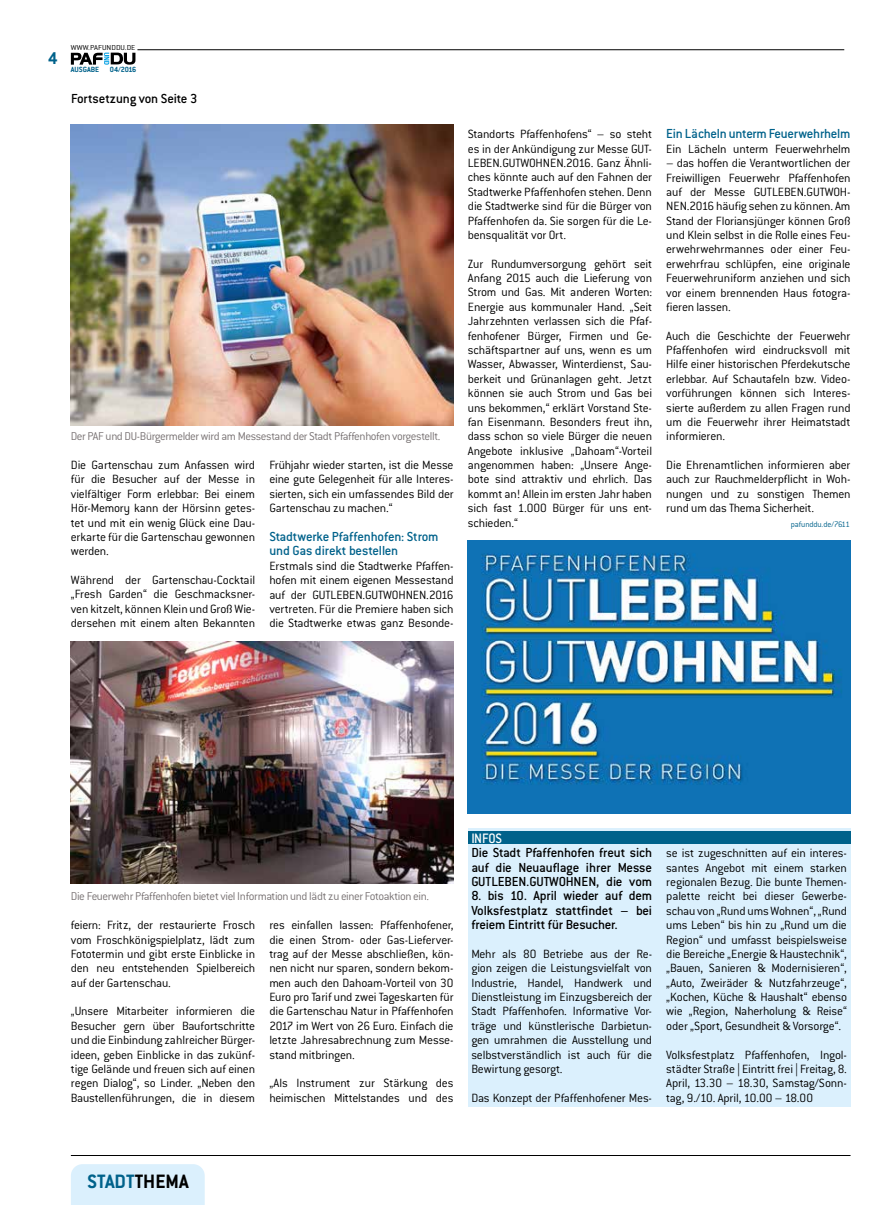
<style>
.page{position:relative;width:886px;height:1205px;background:#fff}
.page>*{position:absolute;margin:0;border:0;box-sizing:border-box;transform-origin:0 0}
.t1{font:700 21.25px "Conduit ITC Std";color:#00628b}
.t2{font:700 18.75px "Conduit ITC Std";color:#00628b}
.t3{font:500 15px "Conduit ITC Std";letter-spacing:-.015em;color:#fff;scale:.95 1}
.t4{font:500 14.38px/14.4px "Conduit ITC Std";letter-spacing:-.01em;color:#000;text-align:justify}
.t5{font:500 14.38px/14.4px "Conduit ITC Std";letter-spacing:-.015em;color:#00628b}
.t6{font:300 13.12px/14.4px "Conduit ITC Std";letter-spacing:-.015em;color:#000;text-align:justify}
.t7{font:300 12.5px "Conduit ITC Std";letter-spacing:-.035em;color:#797374}
.t8{font:300 8.75px "Conduit ITC Std";letter-spacing:-.015em;color:#00628b}
.t9{font:700 8.25px "Conduit ITC Std";letter-spacing:-.005em;color:#00628b}
.t10{font:300 7.88px "Conduit ITC Std";letter-spacing:.01em;color:#000;scale:1.1 1}
.s1{color:#000}
</style>
<div class="page">
<div style="left:71px;top:1164px;width:134px;height:41px;background:#dbf0fd"></div>
<hr style="left:137px;top:50px;width:707px;height:1px;background:#000">
<hr style="left:71px;top:1155px;width:779px;height:1px;background:#000">
<svg style="left:71px;top:53px;width:64px;height:12px"></svg>
<img style="left:71px;top:124px;width:383px;height:302px">
<div style="left:468px;top:828px;width:382px;height:279px;background:#dbf0fd"></div>
<div style="left:468px;top:831px;width:382px;height:13px;background:#00628b"></div>
<img style="left:468px;top:540px;width:382px;height:274px">
<img style="left:71px;top:642px;width:383px;height:241px">
<h2 class="t2" style="left:48px;top:47px;width:11px">4</h2>
<p class="t10" style="left:71px;top:42px;width:60px">WWW.PAFUNDDU.DE</p>
<p class="t9" style="left:71px;top:65px;width:30px">AUSGABE</p>
<p class="t9" style="left:110px;top:65px;width:28px">04/2016</p>
<p class="t4" style="left:71px;top:91px;width:128px">Fortsetzung von Seite 3</p>
<p class="t7" style="left:71px;top:429px;width:371px">Der PAF und DU-Bürgermelder wird am Messestand der Stadt Pfaffenhofen vorgestellt.</p>
<p class="t6" style="left:71px;top:457px;width:186px">Die Gartenschau zum Anfassen wird für die Besucher auf der Messe in vielfältiger Form erlebbar: Bei einem Hör-Memory kann der Hörsinn getes&shy;tet und mit ein wenig Glück eine Dau&shy;erkarte für die Gartenschau gewonnen werden.</p>
<p class="t6" style="left:71px;top:572px;width:186px">Während der Gartenschau-Cocktail „Fresh Garden“ die Geschmacksner&shy;ven kitzelt, können Klein und Groß Wie&shy;dersehen mit einem alten Bekannten</p>
<p class="t6" style="left:269px;top:457px;width:186px">Frühjahr wieder starten, ist die Messe eine gute Gelegenheit für alle Interes&shy;sierten, sich ein umfassendes Bild der Gartenschau zu machen.“</p>
<p class="t5" style="left:269px;top:529px;width:171px">Stadtwerke Pfaffenhofen: Strom und Gas direkt bestellen</p>
<p class="t6" style="left:269px;top:558px;width:186px">Erstmals sind die Stadtwerke Pfaffen&shy;hofen mit einem eigenen Messestand auf der GUTLEBEN.GUTWOHNEN.2016 vertreten. Für die Premiere haben sich die Stadtwerke etwas ganz Besonde-</p>
<p class="t6" style="left:468px;top:127px;width:186px">Standorts Pfaffenhofens“ – so steht es in der Ankündigung zur Messe GUT-LEBEN.GUTWOHNEN.2016. Ganz Ähnli&shy;ches könnte auch auf den Fahnen der Stadtwerke Pfaffenhofen stehen. Denn die Stadtwerke sind für die Bürger von Pfaffenhofen da. Sie sorgen für die Le&shy;bensqualität vor Ort.</p>
<p class="t6" style="left:468px;top:256px;width:186px">Zur Rundumversorgung gehört seit Anfang 2015 auch die Lieferung von Strom und Gas. Mit anderen Worten:<br>Energie aus kommunaler Hand. „Seit Jahrzehnten verlassen sich die Pfaf&shy;fenhofener Bürger, Firmen und Ge&shy;schäftspartner auf uns, wenn es um Wasser, Abwasser, Winterdienst, Sau&shy;berkeit und Grünanlagen geht. Jetzt können sie auch Strom und Gas bei uns bekommen,“ erklärt Vorstand Ste&shy;fan Eisenmann. Besonders freut ihn, dass schon so viele Bürger die neuen Angebote inklusive „Dahoam“-Vorteil angenommen haben: „Unsere Ange&shy;bote sind attraktiv und ehrlich. Das kommt an! Allein im ersten Jahr haben sich fast 1.000 Bürger für uns ent&shy;schieden.“</p>
<p class="t5" style="left:666px;top:126px;width:186px">Ein Lächeln unterm Feuerwehrhelm</p>
<p class="t6" style="left:666px;top:141px;width:186px">Ein Lächeln unterm Feuerwehrhelm</p>
<p class="t6" style="left:666px;top:155px;width:186px">– das hoffen die Verantwortlichen der Freiwilligen Feuerwehr Pfaffenhofen auf der Messe GUTLEBEN.GUTWOH-NEN.2016 häufig sehen zu können. Am Stand der Floriansjünger können Groß und Klein selbst in die Rolle eines Feu&shy;erwehrwehrmannes oder einer Feu&shy;erwehrfrau schlüpfen, eine originale Feuerwehruniform anziehen und sich vor einem brennenden Haus fotogra&shy;fieren lassen.</p>
<p class="t6" style="left:666px;top:328px;width:186px">Auch die Geschichte der Feuerwehr Pfaffenhofen wird eindrucksvoll mit Hilfe einer historischen Pferdekutsche erlebbar. Auf Schautafeln bzw. Video&shy;vorführungen können sich Interes&shy;sierte außerdem zu allen Fragen rund um die Feuerwehr ihrer Heimatstadt informieren.</p>
<p class="t6" style="left:666px;top:457px;width:186px">Die Ehrenamtlichen informieren aber auch zur Rauchmelderpflicht in Woh&shy;nungen und zu sonstigen Themen rund um das Thema Sicherheit.</p>
<p class="t8" style="left:791px;top:518px;width:61px">pafunddu.de/7611</p>
<p class="t7" style="left:71px;top:889px;width:360px">Die Feuerwehr Pfaffenhofen bietet viel Information und lädt zu einer Fotoaktion ein.</p>
<p class="t6" style="left:71px;top:917px;width:186px">feiern: Fritz, der restaurierte Frosch vom Froschkönigspielplatz, lädt zum Fototermin und gibt erste Einblicke in den neu entstehenden Spielbereich auf der Gartenschau.</p>
<p class="t6" style="left:71px;top:1004px;width:186px">„Unsere Mitarbeiter informieren die Besucher gern über Baufortschritte und die Einbindung zahlreicher Bürger&shy;ideen, geben Einblicke in das zukünf&shy;tige Gelände und freuen sich auf einen regen Dialog“, so Linder. „Neben den Baustellenführungen, die in diesem</p>
<p class="t6" style="left:269px;top:917px;width:186px">res einfallen lassen: Pfaffenhofener, die einen Strom- oder Gas-Lieferver&shy;trag auf der Messe abschließen, kön&shy;nen nicht nur sparen, sondern bekom&shy;men auch den Dahoam-Vorteil von 30<br>Euro pro Tarif und zwei Tageskarten für die Gartenschau Natur in Pfaffenhofen 2017 im Wert von 26 Euro. Einfach die letzte Jahresabrechnung zum Messe&shy;stand mitbringen.</p>
<p class="t6" style="left:269px;top:1075px;width:186px">„Als Instrument zur Stärkung des heimischen Mittelstandes und des</p>
<p class="t3" style="left:471px;top:829px;width:34px">INFOS</p>
<p class="t4" style="left:471px;top:845px;width:182px">Die Stadt Pfaffenhofen freut sich auf die Neuauflage ihrer Messe GUTLEBEN.GUTWOHNEN, die vom</p>
<p class="t4" style="left:471px;top:888px;width:182px">8. bis 10. April wieder auf dem Volksfestplatz stattfindet – bei freiem Eintritt für Besucher.</p>
<p class="t6" style="left:471px;top:946px;width:182px">Mehr als 80 Betriebe aus der Re&shy;gion zeigen die Leistungsvielfalt von Industrie, Handel, Handwerk und Dienstleistung im Einzugsbereich der Stadt Pfaffenhofen. Informative Vor&shy;träge und künstlerische Darbietun&shy;gen umrahmen die Ausstellung und selbstverständlich ist auch für die Bewirtung gesorgt.</p>
<p class="t6" style="left:471px;top:1090px;width:182px">Das Konzept der Pfaffenhofener Mes-</p>
<p class="t6" style="left:666px;top:845px;width:182px">se ist zugeschnitten auf ein interes&shy;santes Angebot mit einem starken regionalen Bezug. Die bunte Themen&shy;palette reicht bei dieser Gewerbe&shy;schau von „Rund ums Wohnen“, „Rund ums Leben“ bis hin zu „Rund um die Region“ und umfasst beispielsweise die Bereiche „Energie &amp; Haustechnik“, „Bauen, Sanieren &amp; Modernisieren“, „Auto, Zweiräder &amp; Nutzfahrzeuge“, „Kochen, Küche &amp; Haushalt“ ebenso wie „Region, Naherholung &amp; Reise“ oder „Sport, Gesundheit &amp; Vorsorge“.</p>
<p class="t6" style="left:666px;top:1047px;width:182px">Volksfestplatz Pfaffenhofen, Ingol&shy;städter Straße | Eintritt frei | Freitag, 8.<br>April, 13.30 – 18.30, Samstag/Sonn&shy;tag, 9./10. April, 10.00 – 18.00</p>
<h1 class="t1" style="left:87px;top:1169px;width:103px">STADT<span class="s1">THEMA</span></h1>
</div>
